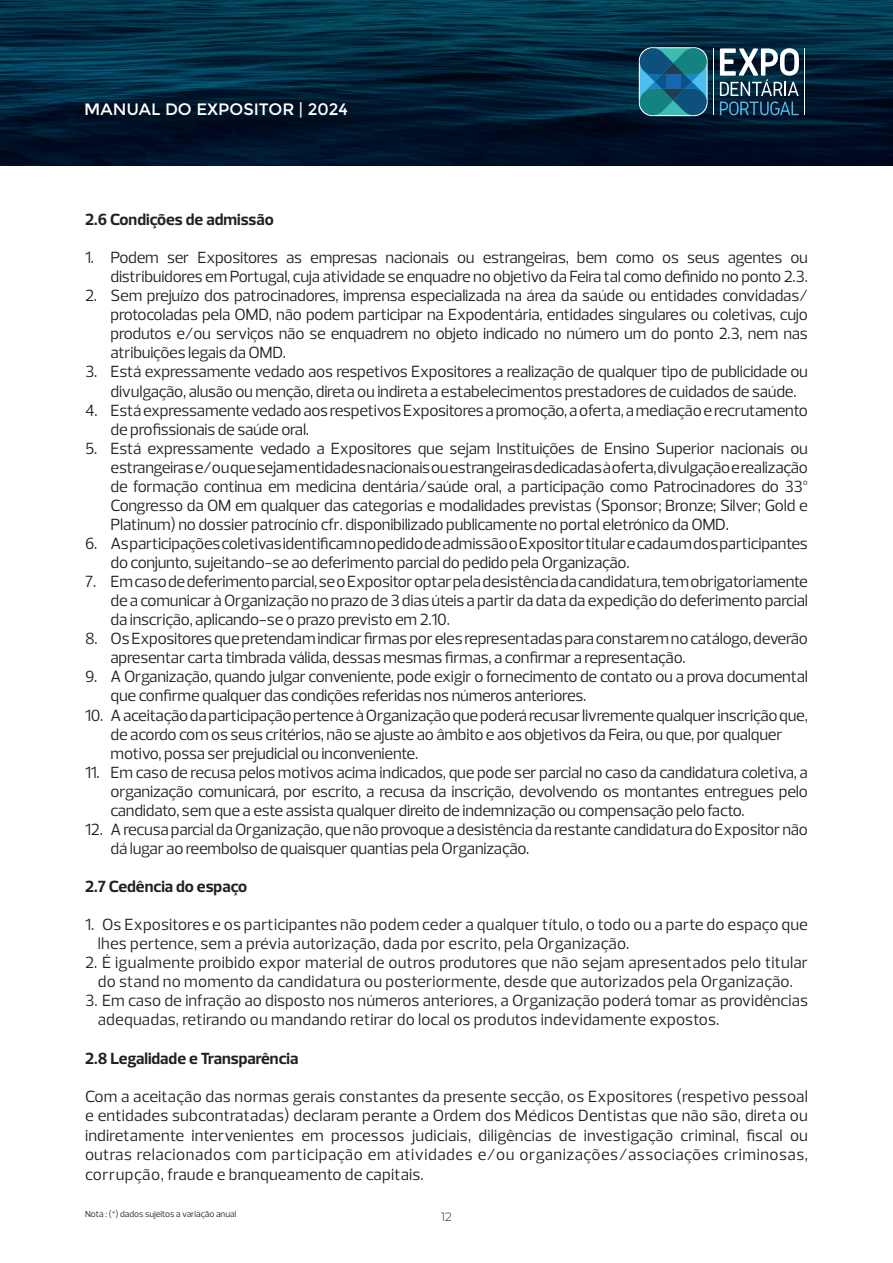
<style>
.page{position:relative;width:893px;height:1263px;background:#fff}
.page>*{position:absolute;margin:0;border:0;box-sizing:border-box;transform-origin:0 0}
.t1{font:16.5px/19px "Prelo";letter-spacing:-.015em;color:#231f20}
.t2{font:16.5px/19px "Prelo";letter-spacing:.01em;color:#231f20}
.t3{font:700 16.5px "Prelo";color:#231f20}
.t4{font:16.5px "Montserrat";color:#fff}
.t5{font:100 12px "Montserrat";color:#231f20}
.t6{font:9px "Prelo";color:#231f20}
</style>
<div class="page">
<img style="left:0;top:0;width:893px;height:166px">
<svg style="left:639px;top:47px;width:69px;height:69px;background:#277c93"></svg>
<div style="left:666px;top:75px;width:14px;height:14px;background:#1867ad"></div>
<svg style="left:720px;top:48px;width:79px;height:67px"></svg>
<hr style="left:713px;top:48px;width:1px;height:67px;background:#fff">
<hr style="left:804px;top:48px;width:1px;height:67px;background:#fff">
<p class="t4" style="left:84px;top:100px;width:265px">MANUAL DO EXPOSITOR | 2024</p>
<p class="t3" style="left:85px;top:209px;width:190px">2.6 Condições de admissão</p>
<p class="t1" style="left:85px;top:248px;width:724px;text-align:right">1. Podem ser Expositores as empresas nacionais ou estrangeiras, bem como os seus agentes ou distribuidores em Portugal, cuja atividade se enquadre no objetivo da Feira tal como definido no ponto 2.3.</p>
<p class="t1" style="left:111px;top:286px;width:699px;text-align:justify;text-indent:-26px">2. Sem prejuízo dos patrocinadores, imprensa especializada na área da saúde ou entidades convidadas/ protocoladas pela OMD, não podem participar na Expodentária, entidades singulares ou coletivas, cujo produtos e/ou serviços não se enquadrem no objeto indicado no número um do ponto 2.3, nem nas atribuições legais da OMD.</p>
<p class="t1" style="left:111px;top:362px;width:699px;text-indent:-26px">3. Está expressamente vedado aos respetivos Expositores a realização de qualquer tipo de publicidade ou divulgação, alusão ou menção, direta ou indireta a estabelecimentos prestadores de cuidados de saúde.</p>
<p class="t1" style="left:111px;top:401px;width:699px;text-indent:-26px">4. Está expressamente vedado aos respetivos Expositores a promoção, a oferta, a mediação e recrutamento de profissionais de saúde oral.</p>
<p class="t1" style="left:111px;top:439px;width:699px;text-align:justify;text-indent:-26px">5. Está expressamente vedado a Expositores que sejam Instituições de Ensino Superior nacionais ou estrangeiras e/ou que sejam entidades nacionais ou estrangeiras dedicadas à oferta, divulgação e realização de formação continua em medicina dentária/saúde oral, a participação como Patrocinadores do 33º Congresso da OM em qualquer das categorias e modalidades previstas (Sponsor; Bronze; Silver; Gold e Platinum) no dossier patrocínio cfr. disponibilizado publicamente no portal eletrónico da OMD.</p>
<p class="t1" style="left:111px;top:534px;width:699px;text-indent:-26px">6. As participações coletivas identificam no pedido de admissão o Expositor titular e cada um dos participantes do conjunto, sujeitando-se ao deferimento parcial do pedido pela Organização.</p>
<p class="t1" style="left:111px;top:572px;width:699px;text-align:justify;text-indent:-26px">7. Em caso de deferimento parcial, se o Expositor optar pela desistência da candidatura, tem obrigatoriamente de a comunicar à Organização no prazo de 3 dias úteis a partir da data da expedição do deferimento parcial da inscrição, aplicando-se o prazo previsto em 2.10.</p>
<p class="t1" style="left:111px;top:629px;width:699px;text-indent:-26px">8. Os Expositores que pretendam indicar firmas por eles representadas para constarem no catálogo, deverão apresentar carta timbrada válida, dessas mesmas firmas, a confirmar a representação.</p>
<p class="t1" style="left:111px;top:667px;width:699px;text-indent:-26px">9. A Organização, quando julgar conveniente, pode exigir o fornecimento de contato ou a prova documental que confirme qualquer das condições referidas nos números anteriores.</p>
<p class="t1" style="left:111px;top:705px;width:699px;text-indent:-26px">10. A aceitação da participação pertence à Organização que poderá recusar livremente qualquer inscrição que, de acordo com os seus critérios, não se ajuste ao âmbito e aos objetivos da Feira, ou que, por qualquer motivo, possa ser prejudicial ou inconveniente.</p>
<p class="t1" style="left:111px;top:763px;width:699px;text-align:justify;text-indent:-26px">11. Em caso de recusa pelos motivos acima indicados, que pode ser parcial no caso da candidatura coletiva, a organização comunicará, por escrito, a recusa da inscrição, devolvendo os montantes entregues pelo candidato, sem que a este assista qualquer direito de indemnização ou compensação pelo facto.</p>
<p class="t1" style="left:111px;top:820px;width:699px;text-indent:-26px">12. A recusa parcial da Organização, que não provoque a desistência da restante candidatura do Expositor não dá lugar ao reembolso de quaisquer quantias pela Organização.</p>
<p class="t3" style="left:85px;top:876px;width:164px">2.7 Cedência do espaço</p>
<p class="t2" style="left:98px;top:915px;width:712px;text-indent:-13px">1. Os Expositores e os participantes não podem ceder a qualquer título, o todo ou a parte do espaço que lhes pertence, sem a prévia autorização, dada por escrito, pela Organização.</p>
<p class="t2" style="left:85px;top:953px;width:724px;text-align:center">2. É igualmente proibido expor material de outros produtores que não sejam apresentados pelo titular do stand no momento da candidatura ou posteriormente, desde que autorizados pela Organização.</p>
<p class="t1" style="left:98px;top:991px;width:712px;text-indent:-13px">3. Em caso de infração ao disposto nos números anteriores, a Organização poderá tomar as providências adequadas, retirando ou mandando retirar do local os produtos indevidamente expostos.</p>
<p class="t3" style="left:85px;top:1048px;width:215px">2.8 Legalidade e Transparência</p>
<p class="t1" style="left:85px;top:1086px;width:724px;line-height:19.6px;text-align:justify">Com a aceitação das normas gerais constantes da presente secção, os Expositores (respetivo pessoal e entidades subcontratadas) declaram perante a Ordem dos Médicos Dentistas que não são, direta ou indiretamente intervenientes em processos judiciais, diligências de investigação criminal, fiscal ou outras relacionados com participação em atividades e/ou organizações/associações criminosas, corrupção, fraude e branqueamento de capitais.</p>
<p class="t6" style="left:85px;top:1208px;width:153px">Nota : (*) dados sujeitos a variação anual</p>
<p class="t5" style="left:441px;top:1209px;width:12px">12</p>
</div>
